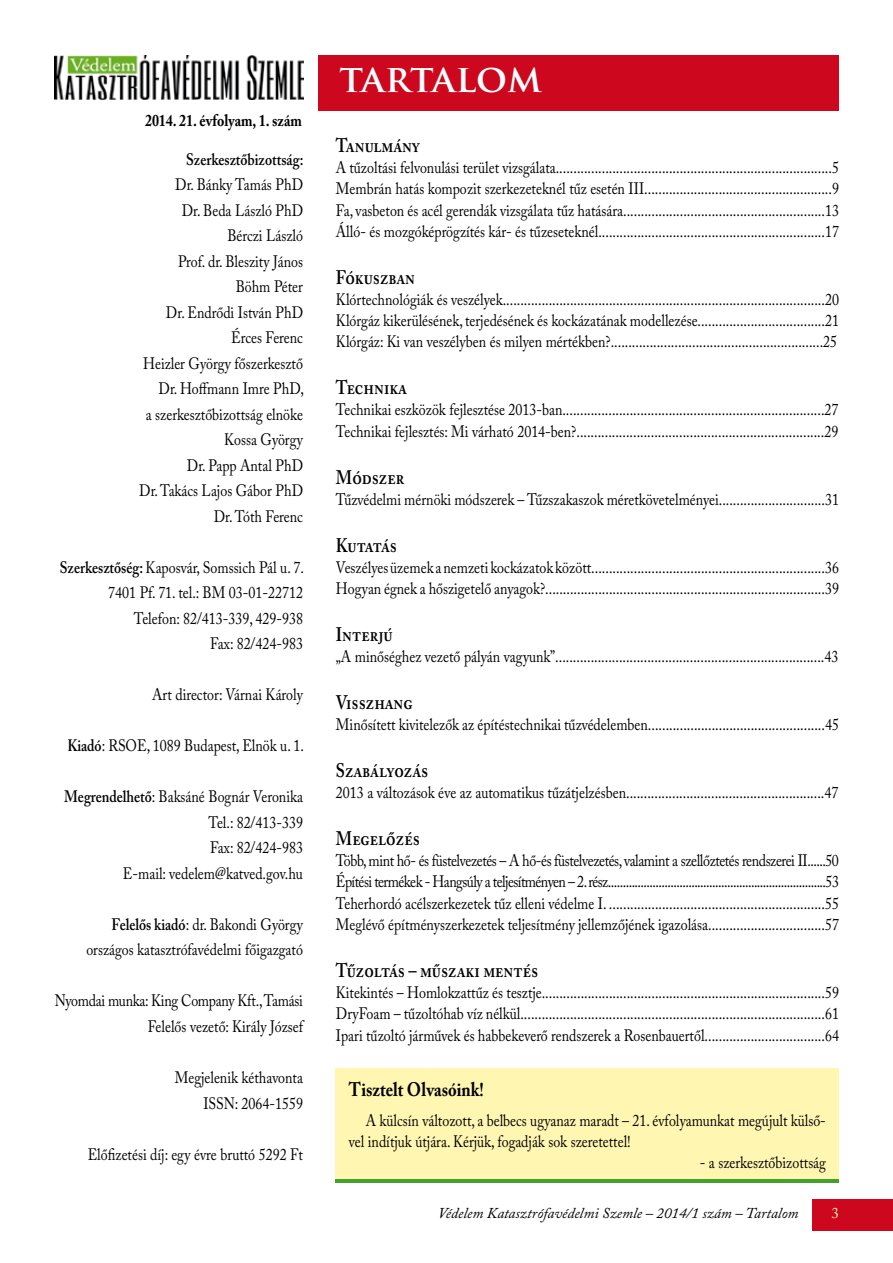
<style>
.page{position:relative;width:893px;height:1263px;background:#fff}
.page>*{position:absolute;margin:0;border:0;box-sizing:border-box;transform-origin:0 0}
.t1{font:700 37.5px "Trajan Pro";letter-spacing:-.01em;color:#fff}
.t2{font:600 19.5px "Adobe Caslon Pro";color:#000;scale:.84 1}
.t3{font:700 19.5px "Adobe Caslon Pro";color:#000;scale:.84 1}
.t4{font:600 19.5px "Adobe Caslon Pro";letter-spacing:-.025em;color:#000;scale:.84 1}
.t5{font:16.5px/25.5px "Adobe Caslon Pro";color:#000;text-align:right;scale:.85 1}
.t6{font:16.5px/25.5px "Adobe Caslon Pro";letter-spacing:-.02em;color:#000;text-align:right;scale:.85 1}
.t7{font:700 16.5px "Adobe Caslon Pro";color:#000;scale:.85 1}
.t8{font:600 16.5px "Adobe Caslon Pro";color:#000;scale:.85 1}
.t9{font:italic 15px "Adobe Caslon Pro";color:#000}
.t10{font:15px "Adobe Caslon Pro";color:#fff6b2}
.s1{font-weight:600}
</style>
<div class="page">
<div style="left:812px;top:1199px;width:81px;height:32px;background:#cd071e"></div>
<div style="left:319px;top:55px;width:520px;height:55px;background:#cd071e"></div>
<img style="left:54px;top:55px;width:249px;height:44px">
<div style="left:336px;top:1068px;width:503px;height:114px;background:#fff6b2"></div>
<hr style="left:336px;top:1179px;width:503px;height:3px;background:#44a12b">
<p class="t7" style="left:145px;top:111px;width:186px">2014. 21. évfolyam, 1. szám</p>
<p class="t8" style="left:186px;top:149px;width:139px">Szerkesztőbizottság:</p>
<p class="t5" style="left:139px;top:172px;width:195px">Dr. Bánky Tamás PhD<br>Dr. Beda László PhD<br>Bérczi László<br>Prof. dr. Bleszity János<br>Böhm Péter<br>Dr. Endrődi István PhD<br>Érces Ferenc<br>Heizler György főszerkesztő<br>Dr. Hoffmann Imre PhD,<br>a szerkesztőbizottság elnöke<br>Kossa György<br>Dr. Papp Antal PhD<br>Dr. Takács Lajos Gábor PhD<br>Dr. Tóth Ferenc</p>
<p class="t5" style="left:60px;top:554px;width:289px"><span class="s1">Szerkesztőség:</span> Kaposvár, Somssich Pál u. 7.<br>7401 Pf. 71. tel.: BM 03-01-22712<br>Telefon: 82/413-339, 429-938<br>Fax: 82/424-983</p>
<p class="t5" style="left:152px;top:682px;width:179px">Art director: Várnai Károly</p>
<p class="t5" style="left:67px;top:733px;width:280px"><span class="s1">Kiadó</span>: RSOE, 1089 Budapest, Elnök u. 1.</p>
<p class="t5" style="left:64px;top:784px;width:283px"><span class="s1">Megrendelhető</span>: Baksáné Bognár Veronika<br>Tel.: 82/413-339<br>Fax: 82/424-983<br>E-mail: vedelem@katved.gov.hu</p>
<p class="t5" style="left:86px;top:911px;width:256px"><span class="s1">Felelős kiadó</span>: dr. Bakondi György országos katasztrófavédelmi főigazgató</p>
<p class="t6" style="left:55px;top:988px;width:293px">Nyomdai munka: King Company Kft., Tamási<br>Felelős vezető: Király József</p>
<p class="t5" style="left:175px;top:1064px;width:152px">Megjelenik kéthavonta<br>ISSN: 2064-1559</p>
<p class="t5" style="left:88px;top:1141px;width:255px">Előfizetési díj: egy évre bruttó 5292 Ft</p>
<h1 class="t1" style="left:339px;top:55px;width:204px">TARTALOM</h1>
<p class="t2" style="left:336px;top:134px;width:102px">Tanulmány</p>
<p class="t5" style="left:336px;top:157px;width:593px;line-height:21.3px;text-align:justify">A tűzoltási felvonulási terület vizsgálata..............................................................................5<br>Membrán hatás kompozit szerkezeteknél tűz esetén III.....................................................9<br>Fa, vasbeton és acél gerendák vizsgálata tűz hatására.........................................................13<br>Álló- és mozgóképrögzítés kár- és tűzeseteknél................................................................17</p>
<p class="t2" style="left:336px;top:265px;width:96px">Fókuszban</p>
<p class="t5" style="left:336px;top:289px;width:593px;line-height:21.3px;text-align:justify">Klórtechnológiák és veszélyek...........................................................................................20<br>Klórgáz kikerülésének, terjedésének és kockázatának modellezése....................................21<br>Klórgáz: Ki van veszélyben és milyen mértékben?............................................................25</p>
<p class="t2" style="left:336px;top:376px;width:86px">Technika</p>
<p class="t5" style="left:336px;top:399px;width:593px;line-height:21.3px;text-align:left">Technikai eszközök fejlesztése 2013-ban..........................................................................27<br>Technikai fejlesztés: Mi várható 2014-ben?......................................................................29</p>
<p class="t2" style="left:336px;top:465px;width:83px">Módszer</p>
<p class="t5" style="left:336px;top:486px;width:593px">Tűzvédelmi mérnöki módszerek – Tűzszakaszok méretkövetelményei..............................31</p>
<p class="t4" style="left:336px;top:533px;width:74px">Kutatás</p>
<p class="t5" style="left:336px;top:556px;width:593px;line-height:21.3px;text-align:left">Veszélyes üzemek a nemzeti kockázatok között..................................................................36<br>Hogyan égnek a hőszigetelő anyagok?...............................................................................39</p>
<p class="t2" style="left:336px;top:623px;width:69px">Interjú</p>
<p class="t5" style="left:336px;top:644px;width:593px">„A minőséghez vezető pályán vagyunk”............................................................................43</p>
<p class="t2" style="left:336px;top:691px;width:93px">Visszhang</p>
<p class="t5" style="left:336px;top:712px;width:593px">Minősített kivitelezők az építéstechnikai tűzvédelemben..................................................45</p>
<p class="t2" style="left:336px;top:759px;width:111px">Szabályozás</p>
<p class="t5" style="left:336px;top:780px;width:593px">2013 a változások éve az automatikus tűzátjelzésben........................................................47</p>
<p class="t2" style="left:336px;top:827px;width:101px">Megelőzés</p>
<p class="t5" style="left:336px;top:850px;width:593px;line-height:21.3px;text-align:justify">Több, mint hő- és füstelvezetés – A hő-és füstelvezetés, valamint a szellőztetés rendszerei II......50<br>Építési termékek - Hangsúly a teljesítményen – 2. rész.........................................................................53<br>Teherhordó acélszerkezetek tűz elleni védelme I. .............................................................55<br>Meglévő építményszerkezetek teljesítmény jellemzőjének igazolása.................................57</p>
<p class="t2" style="left:336px;top:959px;width:242px">Tűzoltás – műszaki mentés</p>
<p class="t5" style="left:336px;top:982px;width:593px;line-height:21.3px;text-align:justify">Kitekintés – Homlokzattűz és tesztje................................................................................59<br>DryFoam – tűzoltóhab víz nélkül......................................................................................61<br>Ipari tűzoltó járművek és habbekeverő rendszerek a Rosenbauertől..................................64</p>
<p class="t3" style="left:349px;top:1078px;width:162px">Tisztelt Olvasóink!</p>
<p class="t5" style="left:349px;top:1109px;width:563px;line-height:21.3px;text-align:left;text-indent:17px">A külcsín változott, a belbecs ugyanaz maradt – 21. évfolyamunkat megújult külső&shy;vel indítjuk útjára. Kérjük, fogadják sok szeretettel!</p>
<p class="t5" style="left:700px;top:1150px;width:150px">- a szerkesztőbizottság</p>
<p class="t9" style="left:438px;top:1204px;width:362px">Védelem Katasztrófavédelmi Szemle – 2014/1 szám – Tartalom</p>
<p class="t10" style="left:831px;top:1204px;width:9px">3</p>
</div>
